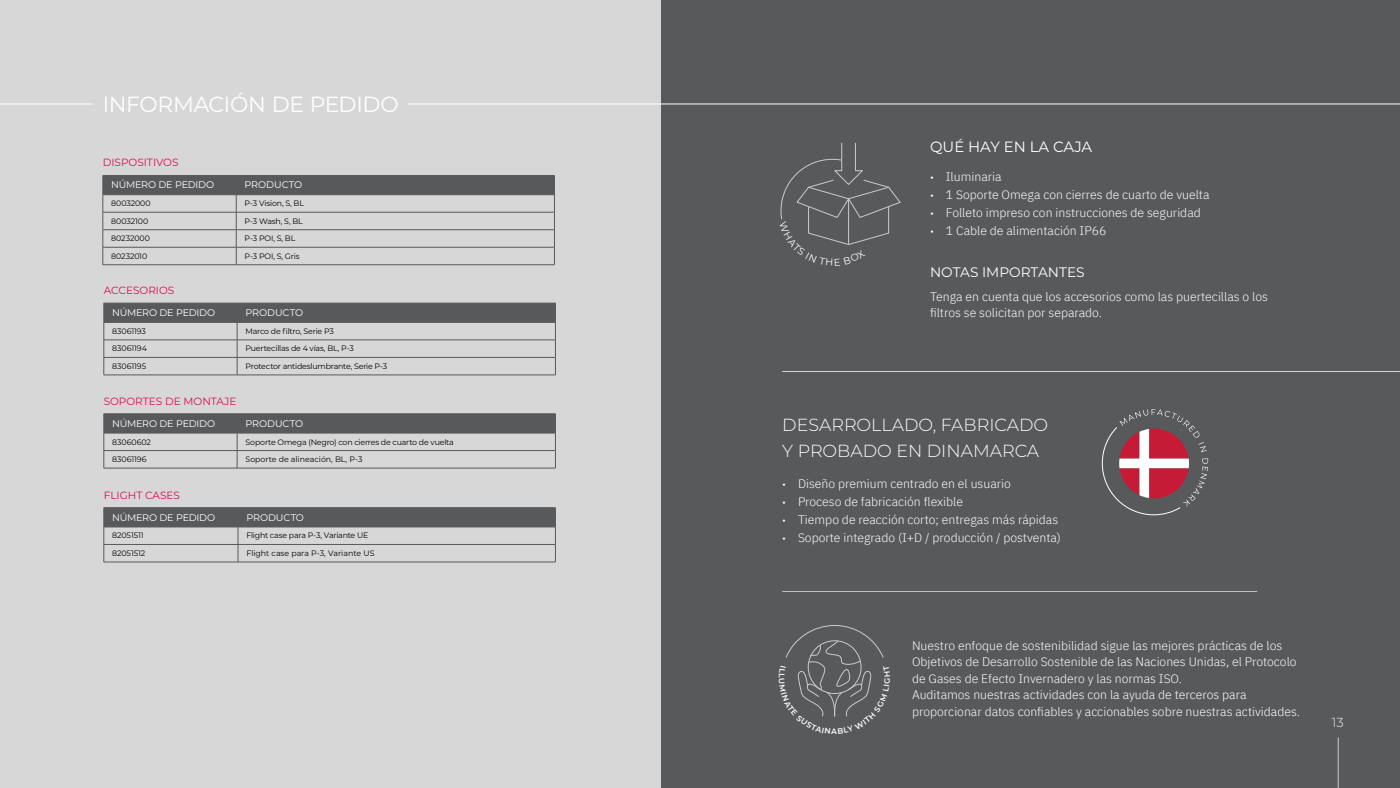
<style>
.page{position:relative;width:1400px;height:788px;background:#d7d7d7}
.page>*{position:absolute;margin:0;border:0;box-sizing:border-box;transform-origin:0 0}
.t1{font:21.88px "Montserrat";letter-spacing:-.02em;color:#fff}
.t2{font:300 17.5px/26.2px "Montserrat";color:#fff}
.t3{font:14.88px "Montserrat";color:#fff}
.t4{font:13.74px "Montserrat";color:#fff}
.t5{font:13.12px "Montserrat";color:#c9cacc}
.t6{font:300 12.25px/16.6px "IBM Plex Sans";color:#fff}
.t7{font:10.5px "Montserrat";color:#d70d56}
.t8{font:9.62px "Montserrat";letter-spacing:-.015em;color:#fff}
.t9{font:7.88px "Montserrat";letter-spacing:-.015em;color:#000}
.s1{font-family:"Montserrat";font-weight:500}
</style>
<div class="page">
<div style="left:662px;top:0;width:738px;height:788px;background:#58595b"></div>
<hr style="left:0;top:104px;width:93px;height:1px;background:#fff">
<hr style="left:1338px;top:737px;width:1px;height:50px;background:#c9cacc">
<hr style="left:408px;top:104px;width:992px;height:1px;background:#fff">
<svg style="left:104px;top:507px;width:452px;height:55px"></svg>
<hr style="left:104px;top:526px;width:134px;height:1px;background:#58595b">
<hr style="left:238px;top:526px;width:318px;height:1px;background:#58595b">
<hr style="left:104px;top:375px;width:133px;height:1px;background:#58595b">
<hr style="left:237px;top:375px;width:319px;height:1px;background:#58595b">
<svg style="left:104px;top:303px;width:452px;height:72px"></svg>
<hr style="left:103px;top:264px;width:133px;height:1px;background:#58595b">
<hr style="left:236px;top:264px;width:319px;height:1px;background:#58595b">
<svg style="left:103px;top:175px;width:452px;height:89px"></svg>
<hr style="left:104px;top:468px;width:133px;height:1px;background:#58595b">
<hr style="left:237px;top:468px;width:319px;height:1px;background:#58595b">
<hr style="left:104px;top:413px;width:133px;height:1px;background:#58595b">
<hr style="left:237px;top:413px;width:319px;height:1px;background:#58595b">
<svg style="left:104px;top:414px;width:452px;height:54px"></svg>
<svg style="left:1102px;top:409px;width:106px;height:106px"></svg>
<hr style="left:783px;top:371px;width:617px;height:1px;background:#fff">
<hr style="left:783px;top:591px;width:474px;height:1px;background:#fff">
<svg style="left:780px;top:142px;width:121px;height:103px"></svg>
<svg style="left:786px;top:625px;width:98px;height:92px"></svg>
<h1 class="t1" style="left:103px;top:89px;width:298px">INFORMACIÓN DE PEDIDO</h1>
<p class="t7" style="left:103px;top:155px;width:77px">DISPOSITIVOS</p>
<p class="t8" style="left:111px;top:178px;width:105px">NÚMERO DE PEDIDO</p>
<p class="t8" style="left:245px;top:178px;width:59px">PRODUCTO</p>
<p class="t9" style="left:111px;top:198px;width:41px">80032000</p>
<p class="t9" style="left:245px;top:198px;width:61px">P-3 Vision, S, BL</p>
<p class="t9" style="left:111px;top:215px;width:39px">80032100</p>
<p class="t9" style="left:245px;top:215px;width:60px">P-3 Wash, S, BL</p>
<p class="t9" style="left:111px;top:233px;width:40px">80232000</p>
<p class="t9" style="left:245px;top:233px;width:52px">P-3 POI, S, BL</p>
<p class="t9" style="left:111px;top:250px;width:38px">80232010</p>
<p class="t9" style="left:245px;top:250px;width:56px">P-3 POI, S, Gris</p>
<p class="t7" style="left:104px;top:283px;width:72px">ACCESORIOS</p>
<p class="t8" style="left:112px;top:306px;width:105px">NÚMERO DE PEDIDO</p>
<p class="t8" style="left:245px;top:306px;width:59px">PRODUCTO</p>
<p class="t9" style="left:112px;top:325px;width:35px">83061193</p>
<p class="t9" style="left:245px;top:325px;width:90px">Marco de filtro, Serie P3</p>
<p class="t9" style="left:112px;top:343px;width:36px">83061194</p>
<p class="t9" style="left:245px;top:343px;width:110px">Puertecillas de 4 vías, BL, P-3</p>
<p class="t9" style="left:112px;top:360px;width:35px">83061195</p>
<p class="t9" style="left:245px;top:360px;width:143px">Protector antideslumbrante, Serie P-3</p>
<p class="t7" style="left:104px;top:394px;width:134px">SOPORTES DE MONTAJE</p>
<p class="t8" style="left:112px;top:417px;width:105px">NÚMERO DE PEDIDO</p>
<p class="t8" style="left:245px;top:417px;width:59px">PRODUCTO</p>
<p class="t9" style="left:112px;top:436px;width:40px">83060602</p>
<p class="t9" style="left:245px;top:436px;width:210px">Soporte Omega (Negro) con cierres de cuarto de vuelta</p>
<p class="t9" style="left:112px;top:454px;width:36px">83061196</p>
<p class="t9" style="left:245px;top:454px;width:118px">Soporte de alineación, BL, P-3</p>
<p class="t7" style="left:104px;top:488px;width:78px">FLIGHT CASES</p>
<p class="t8" style="left:112px;top:510px;width:105px">NÚMERO DE PEDIDO</p>
<p class="t8" style="left:246px;top:510px;width:59px">PRODUCTO</p>
<p class="t9" style="left:112px;top:530px;width:33px">82051511</p>
<p class="t9" style="left:246px;top:530px;width:123px">Flight case para P-3, Variante UE</p>
<p class="t9" style="left:112px;top:547px;width:35px">82051512</p>
<p class="t9" style="left:246px;top:547px;width:130px">Flight case para P-3, Variante US</p>
<p class="t3" style="left:930px;top:136px;width:164px">QUÉ HAY EN LA CAJA</p>
<p class="t6" style="left:930px;top:168px;width:73px"><span class="s1">•</span> Iluminaria</p>
<p class="t6" style="left:930px;top:186px;width:281px"><span class="s1">•</span> 1 Soporte Omega con cierres de cuarto de vuelta</p>
<p class="t6" style="left:930px;top:203px;width:272px"><span class="s1">•</span> Folleto impreso con instrucciones de seguridad</p>
<p class="t6" style="left:930px;top:221px;width:178px"><span class="s1">•</span> 1 Cable de alimentación IP66</p>
<p class="t4" style="left:930px;top:263px;width:156px">NOTAS IMPORTANTES</p>
<p class="t6" style="left:930px;top:287px;width:339px">Tenga en cuenta que los accesorios como las puertecillas o los filtros se solicitan por separado.</p>
<h2 class="t2" style="left:782px;top:410px;width:267px">DESARROLLADO, FABRICADO<br>Y PROBADO EN DINAMARCA</h2>
<p class="t6" style="left:782px;top:474px;width:230px"><span class="s1">•</span> Diseño premium centrado en el usuario</p>
<p class="t6" style="left:782px;top:492px;width:182px"><span class="s1">•</span> Proceso de fabricación flexible</p>
<p class="t6" style="left:782px;top:510px;width:277px"><span class="s1">•</span> Tiempo de reacción corto; entregas más rápidas</p>
<p class="t6" style="left:782px;top:528px;width:280px"><span class="s1">•</span> Soporte integrado (I+D / producción / postventa)</p>
<p class="t6" style="left:912px;top:636px;width:389px">Nuestro enfoque de sostenibilidad sigue las mejores prácticas de los Objetivos de Desarrollo Sostenible de las Naciones Unidas, el Protocolo de Gases de Efecto Invernadero y las normas ISO.<br>Auditamos nuestras actividades con la ayuda de terceros para proporcionar datos confiables y accionables sobre nuestras actividades.</p>
<p class="t5" style="left:1332px;top:713px;width:14px">13</p>
</div>
